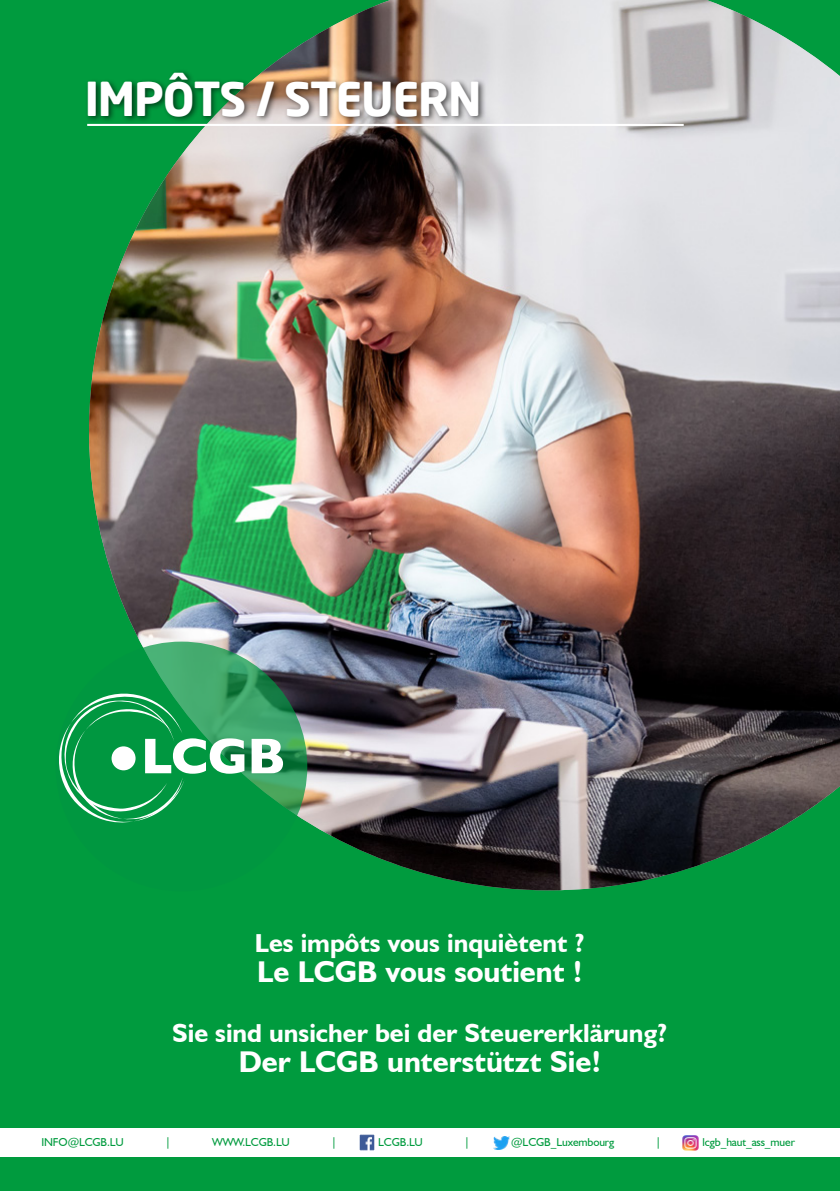
<style>
.page{position:relative;width:840px;height:1191px;background:#fff}
.page>*{position:absolute;margin:0;border:0;box-sizing:border-box;transform-origin:0 0}
.t1{font:700 45.8px "Neo Sans";letter-spacing:-.025em;color:#fff}
.t2{font:700 30px "Humanist 521 BT";color:#fff}
.t3{font:700 26px "Humanist 521 BT";color:#fff}
.t4{font:11.4px "Humanist 521 BT";letter-spacing:-.01em;color:#009b3e}
</style>
<div class="page">
<div style="left:0;top:0;width:839px;height:1191px;background:#009b3e"></div>
<img style="left:89px;top:0;width:750px;height:890px">
<hr style="left:87px;top:124px;width:596px;height:2px;background:#fff">
<div style="left:85px;top:69px;width:401px;height:54px;background:#000;opacity:.6"></div>
<svg style="left:55px;top:641px;width:252px;height:250px"></svg>
<svg style="left:57px;top:691px;width:187px;height:132px"></svg>
<svg style="left:251px;top:739px;width:32px;height:34px"></svg>
<div style="left:0;top:1128px;width:839px;height:29px;background:#fff"></div>
<img style="left:359px;top:1134px;width:15px;height:16px">
<img style="left:493px;top:1136px;width:16px;height:13px">
<img style="left:682px;top:1135px;width:15px;height:15px">
<h1 class="t1" style="left:85px;top:70px;width:398px">IMPÔTS / STEUERN</h1>
<h3 class="t3" style="left:255px;top:926px;width:331px">Les impôts vous inquiètent ?</h3>
<h2 class="t2" style="left:257px;top:953px;width:327px">Le LCGB vous soutient !</h2>
<h3 class="t3" style="left:172px;top:1016px;width:496px">Sie sind unsicher bei der Steuererklärung?</h3>
<h2 class="t2" style="left:239px;top:1043px;width:363px">Der LCGB unterstützt Sie!</h2>
<p class="t4" style="left:41px;top:1135px;width:84px">INFO@LCGB.LU</p>
<p class="t4" style="left:165px;top:1135px;width:7px">|</p>
<p class="t4" style="left:212px;top:1135px;width:79px">WWW.LCGB.LU</p>
<p class="t4" style="left:331px;top:1135px;width:7px">|</p>
<p class="t4" style="left:378px;top:1135px;width:46px">LCGB.LU</p>
<p class="t4" style="left:464px;top:1135px;width:7px">|</p>
<p class="t4" style="left:511px;top:1135px;width:104px">@LCGB_Luxembourg</p>
<p class="t4" style="left:655px;top:1135px;width:7px">|</p>
<p class="t4" style="left:702px;top:1135px;width:94px">lcgb_haut_ass_muer</p>
</div>
